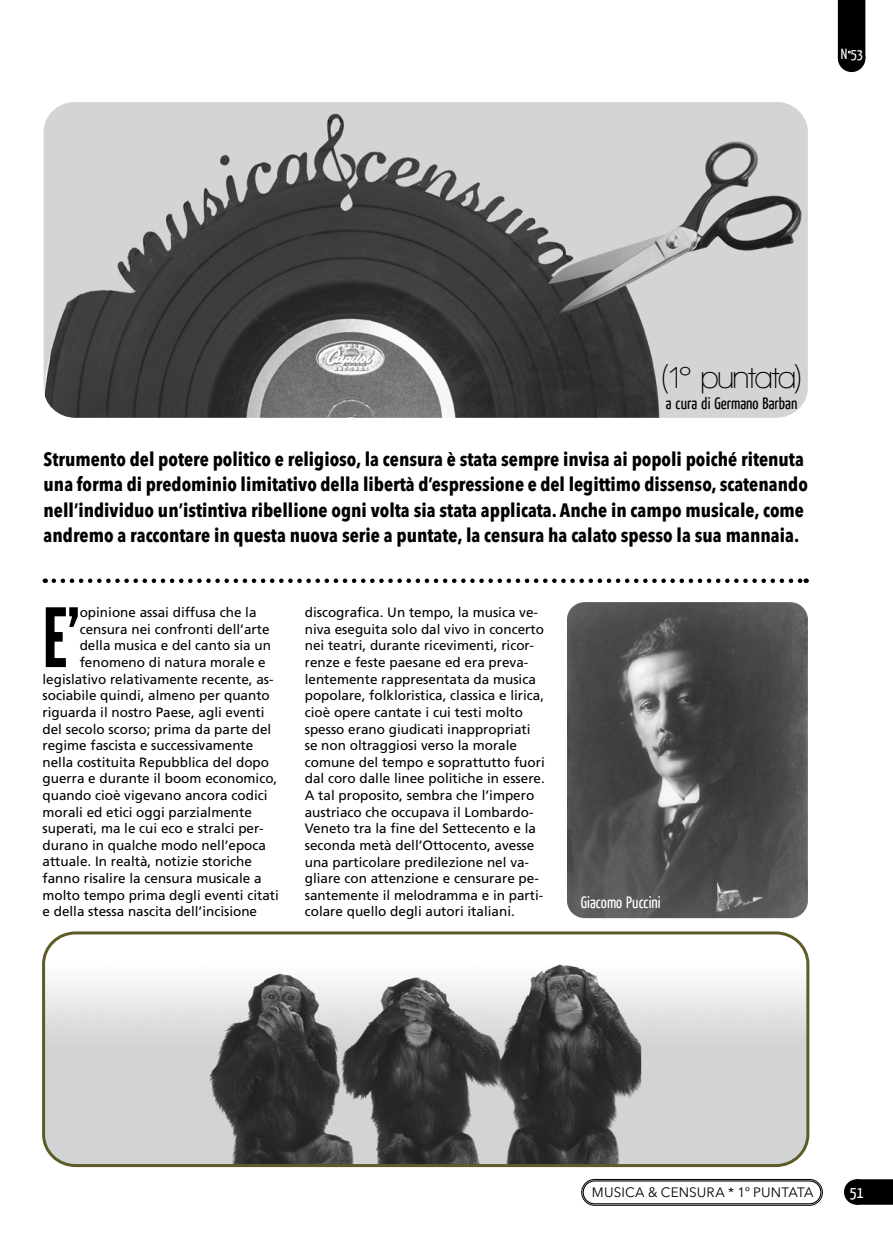
<style>
.page{position:relative;width:893px;height:1234px;background:#fff}
.page>*{position:absolute;margin:0;border:0;box-sizing:border-box;transform-origin:0 0}
.t1{font:81.3px "League Gothic";color:#000}
.t2{font:600 32.4px "Walkway";letter-spacing:-.05em;color:#000}
.t3{font:700 condensed 19.2px/25.5px "Avenir Next LT Pro";color:#000}
.t4{font:16.5px "Yanone Kaffeesatz";color:#000}
.t5{font:16.5px "Yanone Kaffeesatz";color:#fff}
.t6{font:14.85px "Yanone Kaffeesatz";color:#fff}
.t7{font:13.5px/16.6px "Frutiger";color:#000}
.t8{font:13.5px "Avenir Next LT Pro";letter-spacing:.01em;color:#000}
</style>
<div class="page">
<svg style="left:54px;top:578px;width:753px;height:5px"></svg>
<img style="left:567px;top:602px;width:241px;height:315px">
<img style="left:44px;top:102px;width:764px;height:316px">
<img style="left:44px;top:935px;width:764px;height:230px">
<div style="left:42px;top:931px;width:767px;height:235px;border:3px solid #5e5b24;border-radius:31px"></div>
<div style="left:581px;top:1178px;width:242px;height:27px;border:1px solid #000;border-radius:13px"></div>
<div style="left:583px;top:1179px;width:238px;height:24px;border:1px solid #000;border-radius:11px"></div>
<div style="left:845px;top:1179px;width:24px;height:24px;background:#000;border-radius:50%"></div>
<div style="left:844px;top:1178px;width:25px;height:26px;border:2px solid #000;border-radius:50%"></div>
<div style="left:839px;top:45px;width:26px;height:26px;background:#000;border-radius:50%"></div>
<div style="left:838px;top:44px;width:27px;height:28px;border:2px solid #000;border-radius:50%"></div>
<svg style="left:856px;top:1178px;width:37px;height:26px"></svg>
<div style="left:838px;top:0;width:27px;height:58px;background:#000"></div>
<p class="t6" style="left:841px;top:44px;width:24px">N 53</p>
<h2 class="t2" style="left:661px;top:359px;width:143px">(1° puntata)</h2>
<p class="t4" style="left:666px;top:392px;width:133px">a cura di Germano Barban</p>
<p class="t3" style="left:44px;top:446px;width:766px">Strumento del potere politico e religioso, la censura è stata sempre invisa ai popoli poiché ritenuta una forma di predominio limitativo della libertà d’espressione e del legittimo dissenso, scatenando nell’individuo un’istintiva ribellione ogni volta sia stata applicata. Anche in campo musicale, come andremo a raccontare in questa nuova serie a puntate, la censura ha calato spesso la sua mannaia.</p>
<h1 class="t1" style="left:43px;top:589px;width:39px">E’</h1>
<p class="t7" style="left:80px;top:604px;width:178px">opinione assai diffusa che la</p>
<p class="t7" style="left:80px;top:620px;width:191px">censura nei confronti dell’arte</p>
<p class="t7" style="left:80px;top:637px;width:193px">della musica e del canto sia un</p>
<p class="t7" style="left:80px;top:653px;width:188px">fenomeno di natura morale e</p>
<p class="t7" style="left:43px;top:670px;width:233px">legislativo relativamente recente, as-</p>
<p class="t7" style="left:43px;top:687px;width:229px">sociabile quindi, almeno per quanto</p>
<p class="t7" style="left:43px;top:703px;width:224px">riguarda il nostro Paese, agli eventi</p>
<p class="t7" style="left:43px;top:720px;width:230px">del secolo scorso; prima da parte del</p>
<p class="t7" style="left:43px;top:736px;width:212px">regime fascista e successivamente</p>
<p class="t7" style="left:43px;top:753px;width:228px">nella costituita Repubblica del dopo</p>
<p class="t7" style="left:43px;top:770px;width:236px">guerra e durante il boom economico,</p>
<p class="t7" style="left:43px;top:786px;width:227px">quando cioè vigevano ancora codici</p>
<p class="t7" style="left:43px;top:803px;width:211px">morali ed etici oggi parzialmente</p>
<p class="t7" style="left:43px;top:819px;width:223px">superati, ma le cui eco e stralci per-</p>
<p class="t7" style="left:43px;top:836px;width:225px">durano in qualche modo nell’epoca</p>
<p class="t7" style="left:43px;top:853px;width:211px">attuale. In realtà, notizie storiche</p>
<p class="t7" style="left:43px;top:869px;width:221px">fanno risalire la censura musicale a</p>
<p class="t7" style="left:43px;top:886px;width:238px">molto tempo prima degli eventi citati</p>
<p class="t7" style="left:43px;top:903px;width:216px">e della stessa nascita dell’incisione</p>
<p class="t7" style="left:305px;top:604px;width:242px">discografica. Un tempo, la musica ve&shy;niva eseguita solo dal vivo in concerto nei teatri, durante ricevimenti, ricor&shy;renze e feste paesane ed era preva&shy;lentemente rappresentata da musica popolare, folkloristica, classica e lirica, cioè opere cantate i cui testi molto spesso erano giudicati inappropriati se non oltraggiosi verso la morale comune del tempo e soprattutto fuori dal coro dalle linee politiche in essere.<br>A tal proposito, sembra che l’impero austriaco che occupava il Lombardo-Veneto tra la fine del Settecento e la seconda metà dell’Ottocento, avesse una particolare predilezione nel va&shy;gliare con attenzione e censurare pe&shy;santemente il melodramma e in parti&shy;colare quello degli autori italiani.</p>
<p class="t5" style="left:581px;top:891px;width:81px">Giacomo Puccini</p>
<p class="t8" style="left:592px;top:1184px;width:223px">MUSICA &amp; CENSURA * 1º PUNTATA</p>
<p class="t5" style="left:850px;top:1180px;width:15px">51</p>
</div>
